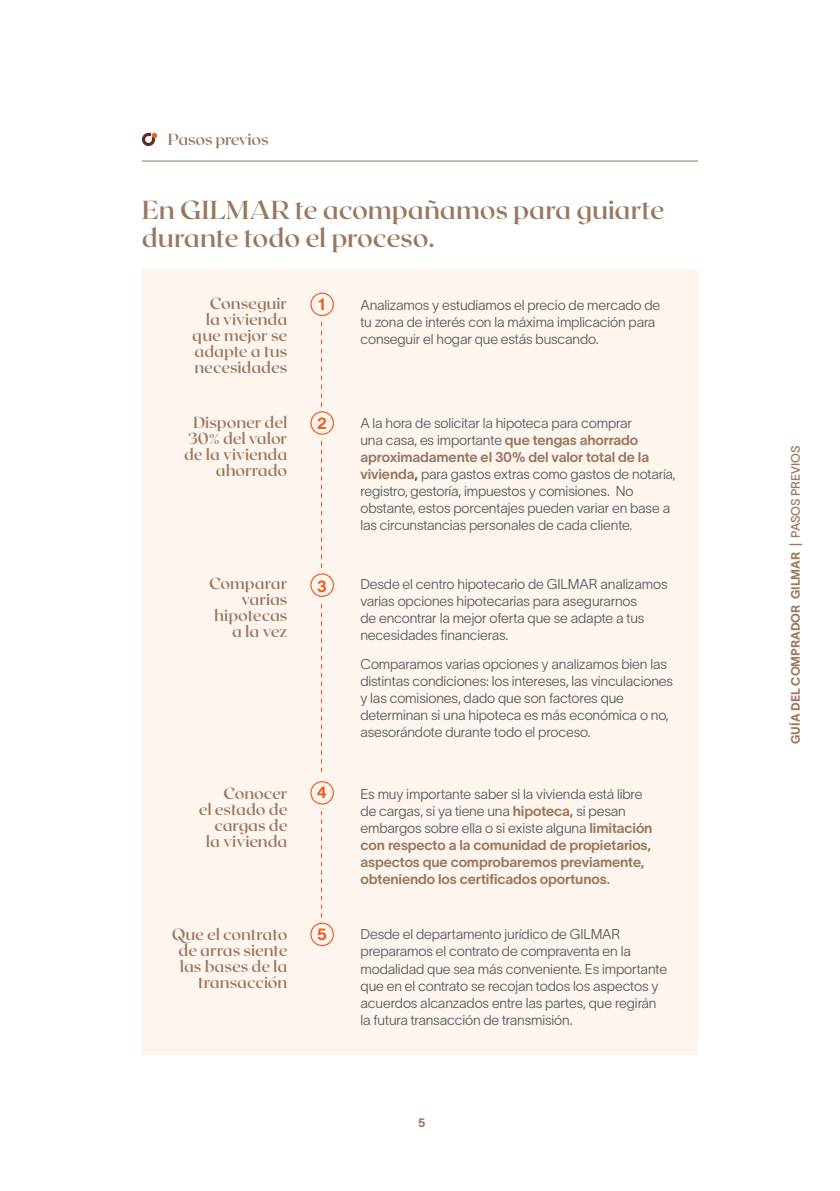
<style>
.page{position:relative;width:840px;height:1191px;background:#fff}
.page>*{position:absolute;margin:0;border:0;box-sizing:border-box;transform-origin:0 0}
.t1{font:600 26px/28px "Roxborough CF";color:#9a775e}
.t2{font:600 16px/16px "Roxborough CF";color:#9a775e;text-align:right}
.t3{font:16px "TWK Lausanne";color:#ee5d22}
.t4{font:14px/17px "TWK Lausanne";letter-spacing:-.01em;color:#57585a}
.t5{font:14px/17px "TWK Lausanne";letter-spacing:-.01em;color:#9a775e}
.t6{font:12px "TWK Lausanne";color:#9a775e}
.s1{color:#9a775e}
.s2{font-style:inherit}
.s3{color:#57585a}
.s4{font-family:"TWK Lausanne 450"}
</style>
<div class="page">
<div style="left:142px;top:269px;width:555px;height:785px;background:#fef5ef"></div>
<div style="left:310px;top:292px;width:24px;height:24px;border:1px solid #ee5d22;border-radius:50%"></div>
<div style="left:310px;top:411px;width:24px;height:24px;border:1px solid #ee5d22;border-radius:50%"></div>
<svg style="left:321px;top:322px;width:1px;height:85px"></svg>
<svg style="left:321px;top:441px;width:1px;height:127px"></svg>
<svg style="left:321px;top:604px;width:1px;height:168px"></svg>
<svg style="left:321px;top:811px;width:1px;height:106px"></svg>
<div style="left:310px;top:573px;width:24px;height:24px;border:1px solid #ee5d22;border-radius:50%"></div>
<div style="left:310px;top:781px;width:24px;height:23px;border:1px solid #ee5d22;border-radius:50%"></div>
<div style="left:310px;top:922px;width:24px;height:24px;border:1px solid #ee5d22;border-radius:50%"></div>
<svg style="left:142px;top:133px;width:15px;height:13px"></svg>
<hr style="left:142px;top:161px;width:555px;height:1px;background:#9a775e">
<p class="t2" style="left:168px;top:131px;width:102px">Pasos previos</p>
<h1 class="t1" style="left:142px;top:195px;width:523px">En GILMAR te acompañamos para guiarte durante todo el proceso.</h1>
<p class="t2" style="left:192px;top:295px;width:96px">Conseguir la vivienda que mejor se adapte a tus necesidades</p>
<p class="t3" style="left:318px;top:293px;width:9px">1</p>
<p class="t4" style="left:360px;top:295px;width:301px">Analizamos y estudiamos el precio de mercado de tu zona de interés con la máxima implicación para conseguir el hogar que estás buscando.</p>
<p class="t2" style="left:184px;top:414px;width:105px">Disponer del<br>30% del valor de la vivienda ahorrado</p>
<p class="t3" style="left:317px;top:412px;width:11px">2</p>
<p class="t4" style="left:360px;top:413px;width:316px">A la hora de solicitar la hipoteca para comprar<br>una casa, es importante <span class="s1">que tengas ahorrado aproximadamente el 30% del valor total de la vivienda</span><span class="s2">,</span> para gastos extras como gastos de notaría, registro, gestoría, impuestos y comisiones. No obstante, estos porcentajes pueden variar en base a las circunstancias personales de cada cliente.</p>
<p class="t2" style="left:209px;top:575px;width:80px">Comparar varias hipotecas a la vez</p>
<p class="t3" style="left:317px;top:574px;width:11px">3</p>
<p class="t4" style="left:360px;top:575px;width:308px">Desde el centro hipotecario de GILMAR analizamos varias opciones hipotecarias para asegurarnos<br>de encontrar la mejor oferta que se adapte a tus necesidades financieras.</p>
<p class="t4" style="left:360px;top:654px;width:314px">Comparamos varias opciones y analizamos bien las distintas condiciones: los intereses, las vinculaciones y las comisiones, dado que son factores que determinan si una hipoteca es más económica o no, asesorándote durante todo el proceso.</p>
<p class="t2" style="left:199px;top:785px;width:90px">Conocer<br>el estado de cargas de la vivienda</p>
<p class="t3" style="left:317px;top:781px;width:11px">4</p>
<p class="t5" style="left:360px;top:785px;width:293px"><span class="s3">Es muy importante saber si la vivienda está libre de cargas, si ya tiene una</span> hipoteca, <span class="s3">si pesan embargos sobre ella o si existe alguna</span> limitación con respecto a la comunidad de propietarios, aspectos que comprobaremos previamente, obteniendo los certificados oportunos.</p>
<p class="t2" style="left:172px;top:925px;width:117px">Que el contrato de arras siente las bases de la transacción</p>
<p class="t3" style="left:317px;top:923px;width:11px">5</p>
<p class="t4" style="left:360px;top:925px;width:308px">Desde el departamento jurídico de GILMAR preparamos el contrato de compraventa en la modalidad que sea más conveniente. Es importante que en el contrato se recojan todos los aspectos y acuerdos alcanzados entre las partes, que regirán la futura transacción de transmisión.</p>
<p class="t6" style="left:418px;top:1114px;width:9px">5</p>
<p class="t6" style="left:786px;top:744px;width:300px;rotate:-90deg">GUÍA DEL COMPRADOR GILMAR | <span class="s4">PASOS PREVIOS</span></p>
</div>
